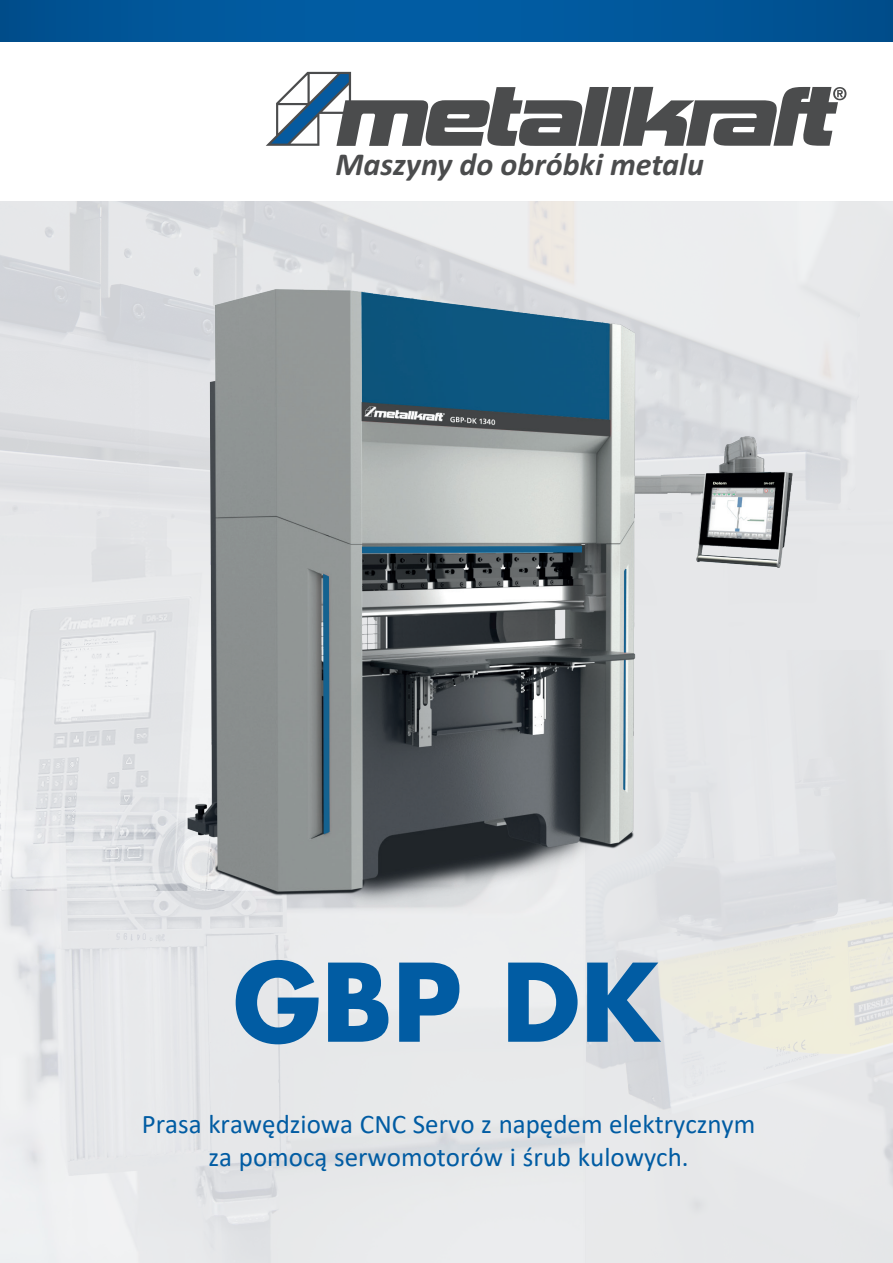
<style>
.page{position:relative;width:893px;height:1263px;background:#fff}
.page>*{position:absolute;margin:0;border:0;box-sizing:border-box;transform-origin:0 0}
.t1{font:700 105px "Futura Std";color:#015ca3}
.t2{font:italic 700 32.1px "Calibri";color:#4b4c4d}
.t3{font:27px/32.4px "Calibri";color:#015ca3;text-align:center}
</style>
<div class="page">
<svg style="left:0;top:0;width:893px;height:41px;background:#00569a"></svg>
<svg style="left:266px;top:72px;width:580px;height:74px"></svg>
<img style="left:0;top:202px;width:893px;height:580px">
<img style="left:0;top:782px;width:585px;height:481px">
<img style="left:133px;top:236px;width:717px;height:700px">
<p class="t2" style="left:336px;top:141px;width:370px">Maszyny do obróbki metalu</p>
<h1 class="t1" style="left:233px;top:932px;width:429px">GBP DK</h1>
<p class="t3" style="left:142px;top:1107px;width:615px">Prasa krawędziowa CNC Servo z napędem elektrycznym za pomocą serwomotorów i śrub kulowych.</p>
</div>
